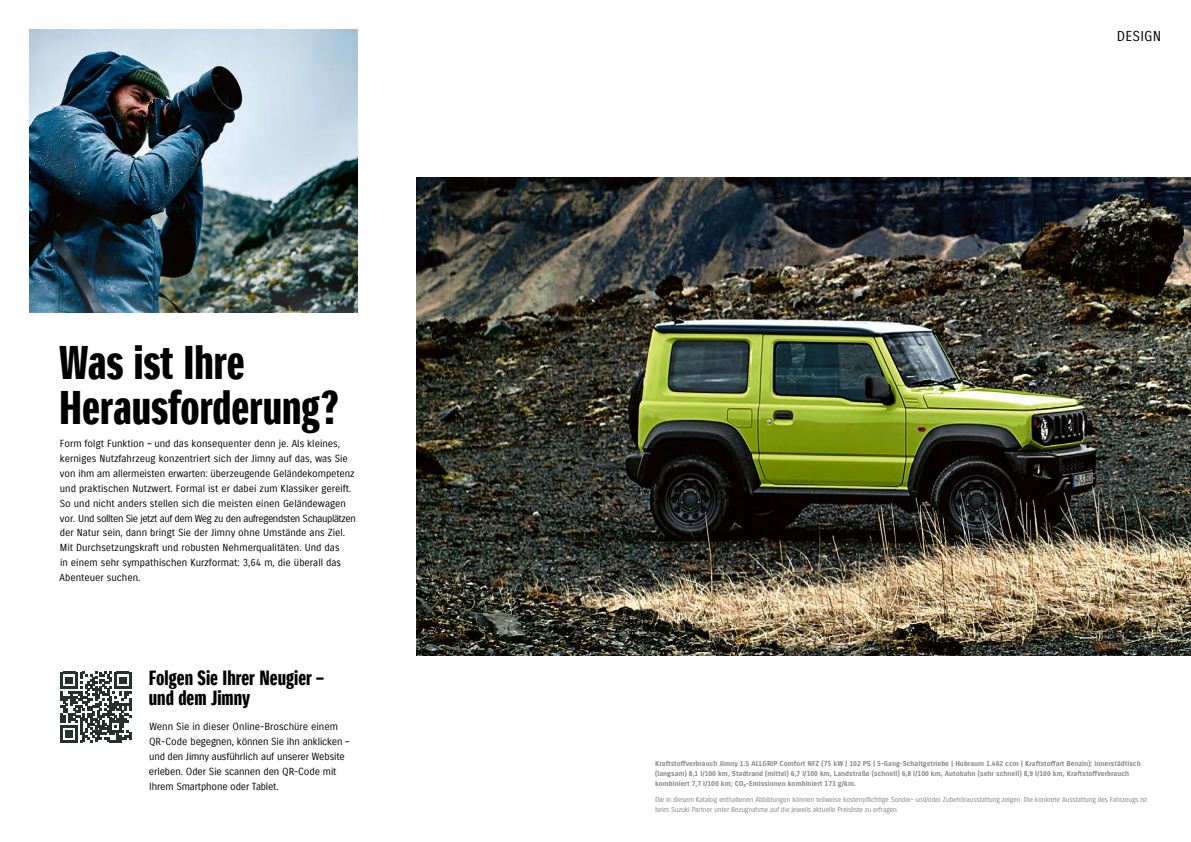
<style>
.page{position:relative;width:1191px;height:842px;background:#fff}
.page>*{position:absolute;margin:0;border:0;box-sizing:border-box;transform-origin:0 0}
.t1{font:46px/44.7px "Suzuki PRO Headline";color:#000}
.t2{font:20px/20px "Suzuki PRO Headline";color:#000}
.t3{font:14px "Suzuki PRO Regular";letter-spacing:.01em;color:#000}
.t4{font:10px/14.9px "Suzuki PRO Regular";color:#000}
.t5{font:7px/9.9px "Suzuki PRO Bold";color:#878888}
.t6{font:7px/9.9px "Suzuki PRO Regular";letter-spacing:-.025em;color:#878888}
</style>
<div class="page">
<img style="left:30px;top:30px;width:327px;height:283px">
<img style="left:417px;top:178px;width:774px;height:478px">
<svg style="left:61px;top:672px;width:70px;height:70px"></svg>
<h1 class="t1" style="left:59px;top:341px;width:281px">Was ist Ihre<br>Herausforderung?</h1>
<p class="t4" style="left:60px;top:436px;width:298px">Form folgt Funktion – und das konsequenter denn je. Als kleines, kerniges Nutzfahrzeug konzentriert sich der Jimny auf das, was Sie von ihm am allermeisten erwarten: überzeugende Geländekompetenz und praktischen Nutzwert. Formal ist er dabei zum Klassiker gereift.<br>So und nicht anders stellen sich die meisten einen Geländewagen vor. Und sollten Sie jetzt auf dem Weg zu den aufregendsten Schauplätzen der Natur sein, dann bringt Sie der Jimny ohne Umstände ans Ziel.<br>Mit Durchsetzungskraft und robusten Nehmerqualitäten. Und das<br>in einem sehr sympathischen Kurzformat: 3,64 m, die überall das Abenteuer suchen.</p>
<h2 class="t2" style="left:149px;top:668px;width:176px">Folgen Sie Ihrer Neugier – und dem Jimny</h2>
<p class="t4" style="left:149px;top:719px;width:202px">Wenn Sie in dieser Online-Broschüre einem QR-Code begegnen, können Sie ihn anklicken – und den Jimny ausführlich auf unserer Website erleben. Oder Sie scannen den QR-Code mit Ihrem Smartphone oder Tablet.</p>
<h3 class="t3" style="left:1116px;top:28px;width:46px">DESIGN</h3>
<p class="t5" style="left:655px;top:759px;width:487px">Kraftstoffverbrauch Jimny 1.5 ALLGRIP Comfort NFZ (75 kW | 102 PS | 5-Gang-Schaltgetriebe | Hubraum 1.462 ccm | Kraftstoffart Benzin): innerstädtisch (langsam) 8,1 l/100 km, Stadtrand (mittel) 6,7 l/100 km, Landstraße (schnell) 6,8 l/100 km, Autobahn (sehr schnell) 8,9 l/100 km, Kraftstoffverbrauch kombiniert 7,7 l/100 km; CO₂-Emissionen kombiniert 173 g/km.</p>
<p class="t6" style="left:655px;top:795px;width:493px">Die in diesem Katalog enthaltenen Abbildungen können teilweise kostenpflichtige Sonder- und/oder Zubehörausstattung zeigen. Die konkrete Ausstattung des Fahrzeugs ist beim Suzuki Partner unter Bezugnahme auf die jeweils aktuelle Preisliste zu erfragen.</p>
</div>
